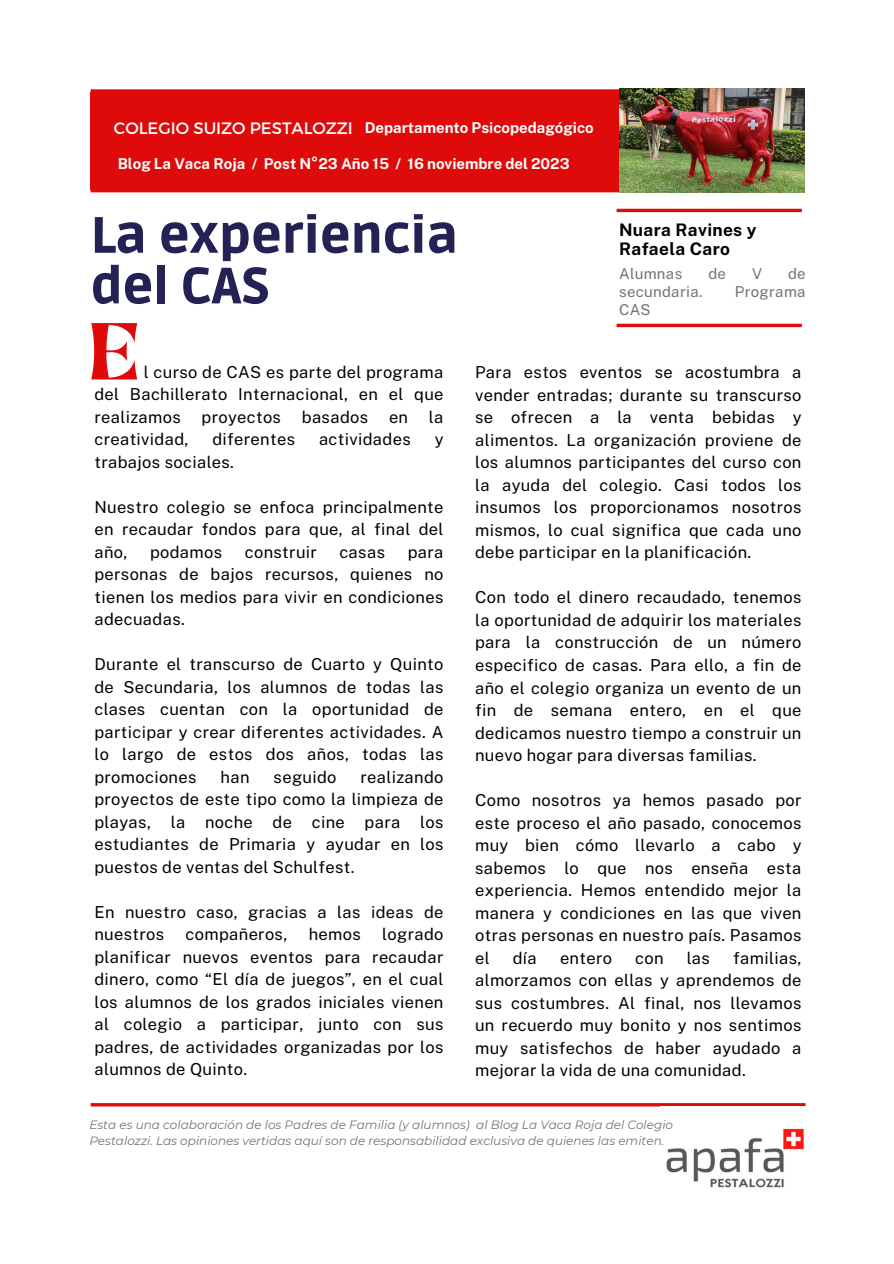
<style>
.page{position:relative;width:894px;height:1264px;background:#fff}
.page>*{position:absolute;margin:0;border:0;box-sizing:border-box;transform-origin:0 0}
.t1{font:64.8px "Brasika Display";color:#df0a0a}
.t2{font:900 50.7px "Ruda";color:#242254}
.t3{font:700 17.25px/19.2px "Public Sans";letter-spacing:.02em;color:#000}
.t4{font:16.5px/22.5px "Public Sans";letter-spacing:.02em;color:#000;text-align:justify}
.t5{font:16.5px "Montserrat";color:#fff}
.t6{font:700 15px "Public Sans";color:#fff}
.t7{font:15px "Public Sans";letter-spacing:.02em;color:#737373}
.t8{font:italic 12px/16px "Montserrat";color:#737373}
</style>
<div class="page">
<svg style="left:91px;top:89px;width:528px;height:3px;fill:#df0a0a"></svg>
<hr style="left:91px;top:189px;width:713px;height:3px;background:#df0a0a">
<hr style="left:91px;top:1103px;width:714px;height:3px;background:#df0a0a">
<img style="left:666px;top:1128px;width:138px;height:60px">
<div style="left:91px;top:92px;width:547px;height:98px;background:#df0a0a"></div>
<img style="left:619px;top:88px;width:185px;height:105px">
<hr style="left:616px;top:324px;width:185px;height:3px;background:#df0a0a">
<hr style="left:616px;top:209px;width:185px;height:3px;background:#df0a0a">
<p class="t5" style="left:114px;top:117px;width:240px">COLEGIO SUIZO PESTALOZZI</p>
<p class="t6" style="left:364px;top:118px;width:230px">Departamento Psicopedagógico</p>
<p class="t6" style="left:118px;top:155px;width:453px">Blog La Vaca Roja / Post N°23 Año 15 / 16 noviembre del 2023</p>
<p class="t2" style="left:91px;top:206px;width:369px">La experiencia</p>
<p class="t2" style="left:91px;top:257px;width:181px">del CAS</p>
<p class="t3" style="left:619px;top:220px;width:139px">Nuara Ravines y<br>Rafaela Caro</p>
<p class="t7" style="left:619px;top:265px;width:65px">Alumnas</p>
<p class="t7" style="left:708px;top:265px;width:19px">de</p>
<p class="t7" style="left:751px;top:265px;width:11px">V</p>
<p class="t7" style="left:787px;top:265px;width:19px">de</p>
<p class="t7" style="left:619px;top:283px;width:85px">secundaria.</p>
<p class="t7" style="left:734px;top:283px;width:72px">Programa</p>
<p class="t7" style="left:619px;top:301px;width:33px">CAS</p>
<p class="t1" style="left:89px;top:302px;width:51px">E</p>
<p class="t4" style="left:94px;top:360px;width:350px;text-indent:49px">l curso de CAS es parte del programa del Bachillerato Internacional, en el que realizamos</p>
<p class="t4" style="left:201px;top:405px;width:81px">proyectos</p>
<p class="t4" style="left:302px;top:405px;width:68px">basados</p>
<p class="t4" style="left:389px;top:405px;width:21px">en</p>
<p class="t4" style="left:429px;top:405px;width:16px">la</p>
<p class="t4" style="left:94px;top:428px;width:95px">creatividad,</p>
<p class="t4" style="left:212px;top:428px;width:84px">diferentes</p>
<p class="t4" style="left:319px;top:428px;width:93px">actividades</p>
<p class="t4" style="left:434px;top:428px;width:10px">y</p>
<p class="t4" style="left:94px;top:450px;width:141px">trabajos sociales.</p>
<p class="t4" style="left:94px;top:495px;width:350px">Nuestro colegio se enfoca principalmente en recaudar fondos para que, al final del año,</p>
<p class="t4" style="left:150px;top:540px;width:74px">podamos</p>
<p class="t4" style="left:245px;top:540px;width:73px">construir</p>
<p class="t4" style="left:339px;top:540px;width:47px">casas</p>
<p class="t4" style="left:94px;top:540px;width:350px;text-indent:313px">para personas de bajos recursos, quienes no tienen los medios para vivir en condiciones adecuadas.</p>
<p class="t4" style="left:94px;top:653px;width:350px">Durante el transcurso de Cuarto y Quinto de Secundaria, los alumnos de todas las clases cuentan con la oportunidad de participar y crear diferentes actividades. A lo largo de estos dos años, todas las promociones</p>
<p class="t4" style="left:94px;top:765px;width:350px;text-indent:266px">realizando proyectos de este tipo como la limpieza de playas, la noche de cine para los estudiantes de Primaria y ayudar en los puestos de ventas del Schulfest.</p>
<p class="t4" style="left:94px;top:900px;width:350px">En nuestro caso, gracias a las ideas de nuestros</p>
<p class="t4" style="left:220px;top:765px;width:30px">han</p>
<p class="t4" style="left:273px;top:765px;width:64px">seguido</p>
<p class="t4" style="left:94px;top:923px;width:350px;text-indent:288px">logrado planificar nuevos eventos para recaudar dinero, como “El día de juegos”, en el cual los alumnos de los grados iniciales vienen al colegio a participar, junto con sus padres, de actividades organizadas por los alumnos de Quinto.</p>
<p class="t4" style="left:185px;top:923px;width:103px">compañeros,</p>
<p class="t4" style="left:309px;top:923px;width:54px">hemos</p>
<p class="t4" style="left:475px;top:361px;width:328px">Para estos eventos se acostumbra a vender entradas; durante su transcurso se ofrecen a la venta bebidas y alimentos. La organización proviene de los alumnos participantes del curso con la ayuda del colegio. Casi todos los insumos los proporcionamos nosotros mismos, lo cual significa que cada uno debe participar en la planificación.</p>
<p class="t4" style="left:475px;top:586px;width:328px">Con todo el dinero recaudado, tenemos la oportunidad de adquirir los materiales para la construcción de un número especifico de casas. Para ello, a fin de año el colegio organiza un evento de un fin de semana entero, en el que dedicamos nuestro tiempo a construir un nuevo hogar para diversas familias.</p>
<p class="t4" style="left:475px;top:788px;width:328px">Como nosotros ya hemos pasado por este proceso el año pasado, conocemos muy bien cómo llevarlo a cabo y sabemos lo que nos enseña esta experiencia. Hemos entendido mejor la manera y condiciones en las que viven otras personas en nuestro país. Pasamos el</p>
<p class="t4" style="left:475px;top:946px;width:328px;text-indent:258px">familias, almorzamos con ellas y aprendemos de sus costumbres. Al final, nos llevamos un recuerdo muy bonito y nos sentimos muy satisfechos de haber ayudado a mejorar la vida de una comunidad.</p>
<p class="t4" style="left:512px;top:946px;width:26px">día</p>
<p class="t4" style="left:560px;top:946px;width:54px">entero</p>
<p class="t4" style="left:635px;top:946px;width:30px">con</p>
<p class="t4" style="left:686px;top:946px;width:25px">las</p>
<p class="t8" style="left:89px;top:1116px;width:585px">Esta es una colaboración de los Padres de Familia (y alumnos) al Blog La Vaca Roja del Colegio<br>Pestalozzi. Las opiniones vertidas aquí son de responsabilidad exclusiva de quienes las emiten.</p>
</div>
